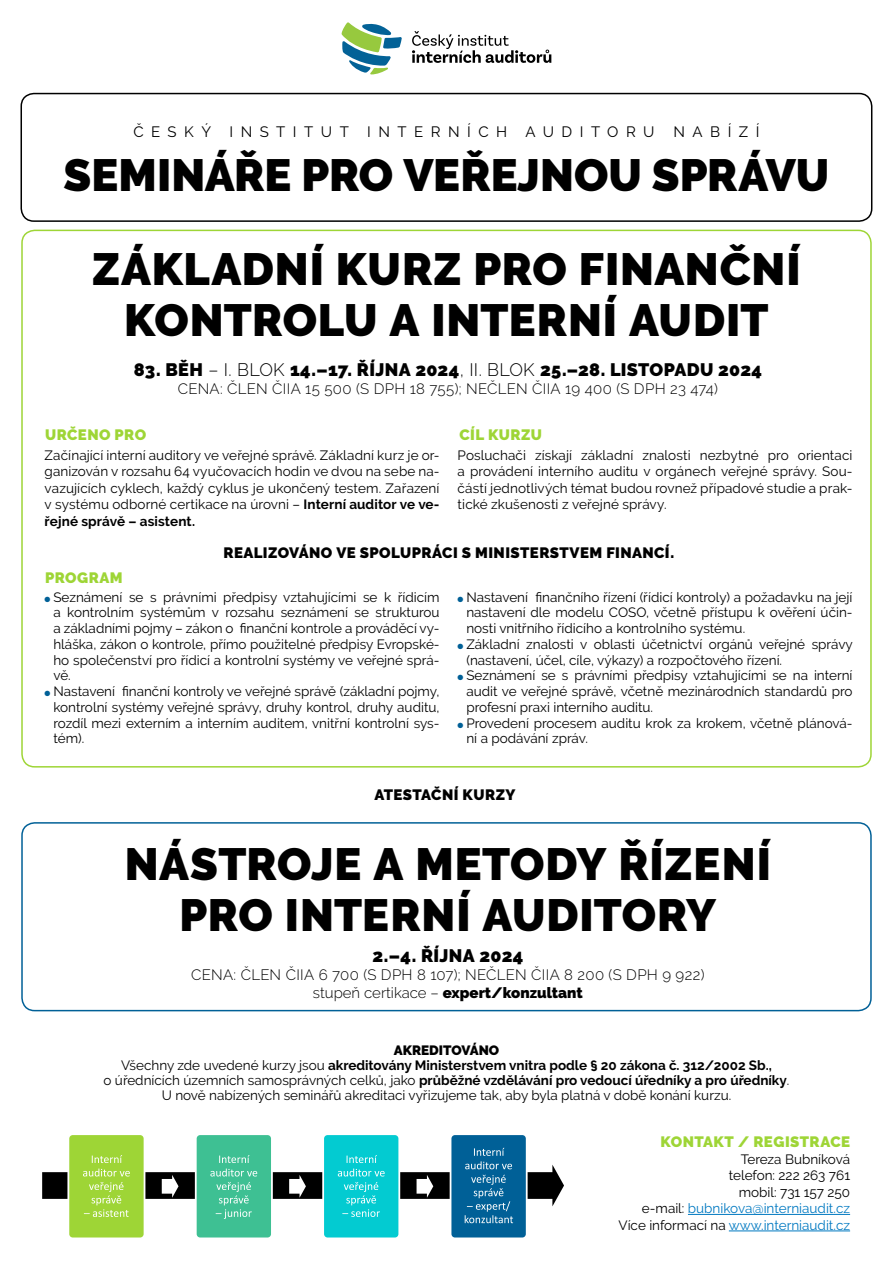
<style>
.page{position:relative;width:893px;height:1263px;background:#fff}
.page>*{position:absolute;margin:0;border:0;box-sizing:border-box;transform-origin:0 0}
.t1{font:900 45px/51px "Raleway";letter-spacing:.01em;color:#000;text-align:center}
.t2{font:900 18px "Raleway";letter-spacing:.015em;color:#000}
.t3{font:300 15px "Raleway";letter-spacing:.02em;color:#000}
.t4{font:900 15px "Raleway";letter-spacing:.025em;color:#000}
.t5{font:900 15px "Raleway";letter-spacing:.03em;color:#9ed536}
.t6{font:15px "Raleway";letter-spacing:.5em;color:#000}
.t7{font:900 15px "Raleway";color:#000}
.t8{font:13.5px/15.8px "Raleway";color:#000;text-align:justify}
.t9{font:700 13.5px/15px "Raleway";color:#000;text-align:center}
.t10{font:13.5px "Raleway";color:#0079c1}
.t11{font:900 13.5px "Raleway";color:#000}
.s1{font-weight:300}
.s2{font-weight:700}
.s3{color:#006097}
.s4{font-weight:400}
.s5{color:#000}
</style>
<div class="page">
<div style="left:21px;top:93px;width:851px;height:129px;border:2px solid #000;border-radius:13px"></div>
<svg style="left:342px;top:22px;width:60px;height:52px"></svg>
<svg style="left:412px;top:31px;width:139px;height:32px"></svg>
<hr style="left:688px;top:1214px;width:162px;height:1px;background:#0079c1">
<hr style="left:729px;top:1230px;width:121px;height:1px;background:#0079c1">
<div style="left:68px;top:1134px;width:77px;height:104px;background:#9ed536;border-radius:4px"></div>
<div style="left:67px;top:1133px;width:78px;height:106px;border:2px solid #fff;border-radius:4px"></div>
<div style="left:196px;top:1134px;width:76px;height:104px;background:#3ec093;border-radius:4px"></div>
<div style="left:195px;top:1133px;width:78px;height:106px;border:2px solid #fff;border-radius:4px"></div>
<div style="left:323px;top:1134px;width:76px;height:104px;background:#03cbd1;border-radius:4px"></div>
<div style="left:322px;top:1133px;width:78px;height:106px;border:2px solid #fff;border-radius:4px"></div>
<div style="left:451px;top:1134px;width:76px;height:104px;background:#006097;border-radius:4px"></div>
<div style="left:450px;top:1133px;width:78px;height:106px;border:2px solid #fff;border-radius:4px"></div>
<svg style="left:42px;top:1148px;width:522px;height:75px"></svg>
<div style="left:21px;top:822px;width:851px;height:189px;border:2px solid #006097;border-radius:13px"></div>
<p class="t6" style="left:133px;top:123px;width:523px">ČESKÝ INSTITUT INTERNÍCH AUDITORU</p>
<p class="t6" style="left:673px;top:123px;width:88px">NABÍZÍ</p>
<p class="t1" style="left:64px;top:150px;width:767px">SEMINÁŘE PRO VEŘEJNOU SPRÁVU</p>
<p class="t1" style="left:92px;top:244px;width:710px">ZÁKLADNÍ KURZ PRO FINANČNÍ<br>KONTROLU A INTERNÍ AUDIT</p>
<p class="t2" style="left:134px;top:360px;width:630px">83. BĚH <span class="s1">– I. BLOK</span> 14.–17. ŘÍJNA 2024<span class="s1">, II. BLOK</span> 25.–28. LISTOPADU 2024</p>
<p class="t3" style="left:178px;top:380px;width:542px">CENA: ČLEN ČIIA 15 500 (S DPH 18 755); NEČLEN ČIIA 19 400 (S DPH 23 474)</p>
<p class="t5" style="left:45px;top:426px;width:103px">URČENO PRO</p>
<p class="t5" style="left:459px;top:426px;width:84px">CÍL KURZU</p>
<p class="t8" style="left:45px;top:447px;width:396px;line-height:16.5px">Začínající interní auditory ve veřejné správě. Základní kurz je or&shy;ganizován v rozsahu 64 vyučovacích hodin ve dvou na sebe na&shy;vazujících cyklech, každý cyklus je ukončený testem. Zařazení v systému odborné certikace na úrovni – <span class="s2">Interní auditor ve ve&shy;řejné správě – asistent.</span></p>
<p class="t8" style="left:458px;top:447px;width:396px;line-height:16.5px">Posluchači získají základní znalosti nezbytné pro orientaci a provádení interního auditu v orgánech veřejné správy. Sou&shy;částí jednotlivých témat budou rovnež případové studie a prak&shy;tické zkušenosti z veřejné správy.</p>
<p class="t5" style="left:45px;top:569px;width:79px">PROGRAM</p>
<p class="t4" style="left:223px;top:544px;width:452px">REALIZOVÁNO VE SPOLUPRÁCI S MINISTERSTVEM FINANCÍ.</p>
<p class="t8" style="left:53px;top:589px;width:388px;text-indent:-9px"><span class="s3">●</span> Seznámení se s právními předpisy vztahujícími se k řídicím a kontrolním systémům v rozsahu seznámení se strukturou a základními pojmy – zákon o finanční kontrole a prováděcí vy&shy;hláška, zákon o kontrole, přímo použitelné předpisy Evropské&shy;ho společenství pro řídicí a kontrolní systémy ve veřejné sprá&shy;vě.</p>
<p class="t8" style="left:53px;top:683px;width:388px;text-indent:-9px"><span class="s3">●</span> Nastavení finanční kontroly ve veřejné správě (základní pojmy, kontrolní systémy veřejné správy, druhy kontrol, druhy auditu, rozdíl mezi externím a interním auditem, vnitřní kontrolní sys&shy;tém).</p>
<p class="t8" style="left:466px;top:589px;width:388px;text-indent:-9px"><span class="s3">●</span> Nastavení finančního řízení (řídicí kontroly) a požadavku na její nastavení dle modelu COSO, včetně přístupu k ověření účin&shy;nosti vnitřního řídicího a kontrolního systému.</p>
<p class="t8" style="left:466px;top:636px;width:388px;text-indent:-9px"><span class="s3">●</span> Základní znalosti v oblasti účetnictví orgánů veřejné správy (nastavení, účel, cíle, výkazy) a rozpočtového řízení.</p>
<p class="t8" style="left:466px;top:668px;width:388px;text-indent:-9px"><span class="s3">●</span> Seznámení se s právními předpisy vztahujícími se na interní audit ve veřejné správě, včetně mezinárodních standardů pro profesní praxi interního auditu.</p>
<p class="t8" style="left:466px;top:715px;width:388px;text-indent:-9px"><span class="s3">●</span> Provedení procesem auditu krok za krokem, včetně plánová&shy;ní a podávání zpráv.</p>
<p class="t4" style="left:375px;top:786px;width:142px">ATESTAČNÍ KURZY</p>
<p class="t1" style="left:125px;top:839px;width:648px">NÁSTROJE A METODY ŘÍZENÍ<br>PRO INTERNÍ AUDITORY</p>
<p class="t2" style="left:372px;top:945px;width:152px">2.–4. ŘÍJNA 2024</p>
<p class="t3" style="left:191px;top:966px;width:515px">CENA: ČLEN ČIIA 6 700 (S DPH 8 107); NEČLEN ČIIA 8 200 (S DPH 9 922)</p>
<p class="t7" style="left:313px;top:984px;width:271px"><span class="s1">stupeň certikace –</span> expert/konzultant</p>
<p class="t11" style="left:394px;top:1043px;width:107px">AKREDITOVÁNO</p>
<p class="t9" style="left:104px;top:1058px;width:687px"><span class="s4">Všechny zde uvedené kurzy jsou</span> akreditovány Ministerstvem vnitra podle § 20 zákona č. 312/2002 Sb.,<br><span class="s4">o úřednících územních samosprávných celků, jako</span> průběžné vzdělávání pro vedoucí úředníky a pro úředníky<span class="s4">.</span></p>
<p class="t8" style="left:162px;top:1088px;width:571px">U nově nabízených seminářů akreditaci vyřizujeme tak, aby byla platná v době konání kurzu.</p>
<p class="t5" style="left:661px;top:1133px;width:191px">KONTAKT / REGISTRACE</p>
<p class="t8" style="left:741px;top:1151px;width:111px">Tereza Bubníková</p>
<p class="t8" style="left:729px;top:1168px;width:123px">telefon: 222 263 761</p>
<p class="t8" style="left:739px;top:1184px;width:113px">mobil: 731 157 250</p>
<p class="t10" style="left:642px;top:1201px;width:210px"><span class="s5">e-mail:</span> bubnikova@interniaudit.cz</p>
<p class="t10" style="left:618px;top:1217px;width:233px"><span class="s5">Více informací na</span> www.interniaudit.cz</p>
</div>
